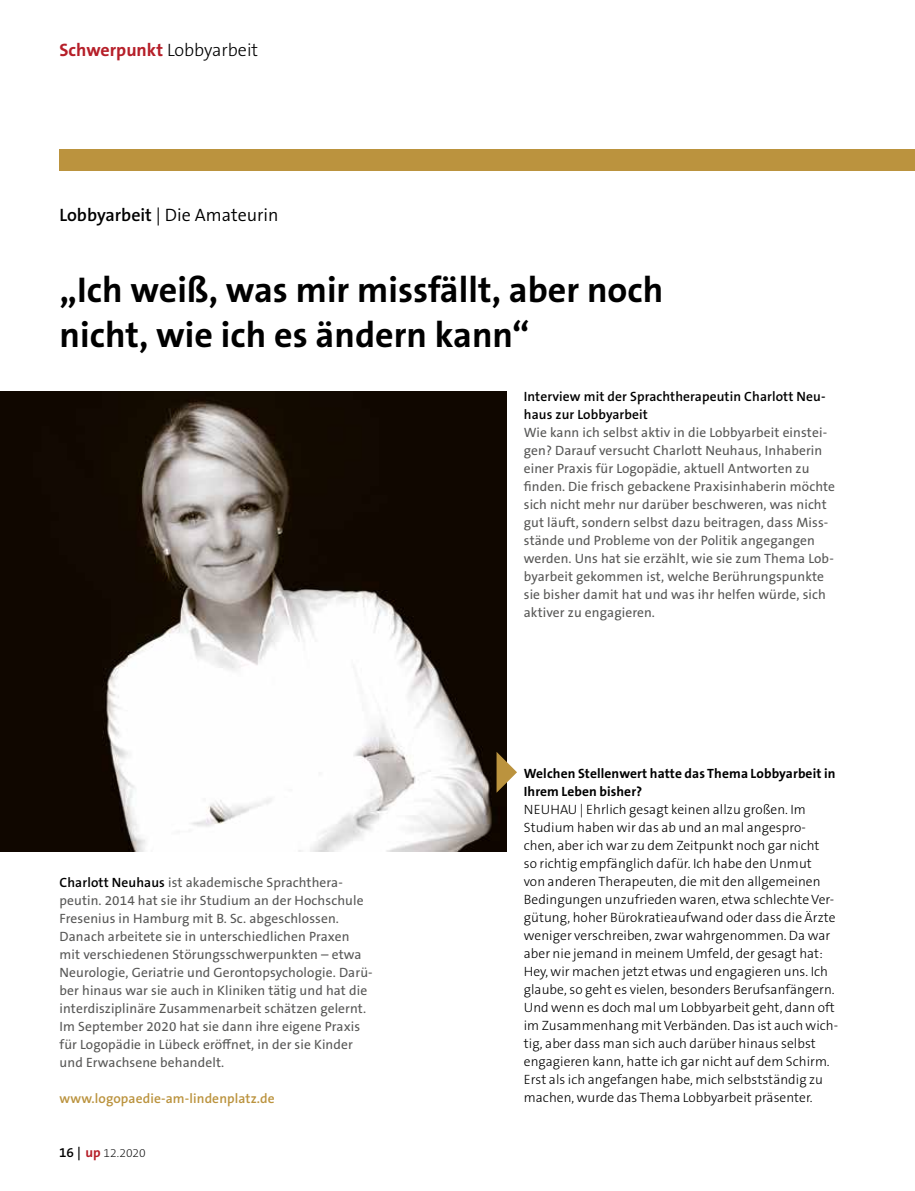
<style>
.page{position:relative;width:915px;height:1191px;background:#fff}
.page>*{position:absolute;margin:0;border:0;box-sizing:border-box;transform-origin:0 0}
.t1{font:700 36px/45px "The Sans B W7";color:#000}
.t2{font:300 18px "The Sans B W4";color:#000}
.t3{font:700 18px "The Sans B W7";color:#b61f29}
.t4{font:13.5px/18px "The Sans B W5 Plain";letter-spacing:.01em;color:#575756}
.t5{font:300 13.5px/18px "The Sans B W3";letter-spacing:.005em;color:#000}
.t6{font:600 13.5px/18px "The Sans B W6";letter-spacing:.01em;color:#000}
.t7{font:700 13.5px/18px "The Sans B W7";letter-spacing:.01em;color:#000}
.t8{font:600 13.5px "The Sans B W6";letter-spacing:.01em;color:#bb933e}
.t9{font:200 12px "The Sans B W2";color:#000}
.s1{font-family:"The Sans B W3";font-weight:300;color:#000}
.s2{font-family:"The Sans B W6";font-weight:600}
.s3{font-family:"The Sans B W6";font-weight:600;color:#000}
.s4{font-family:"The Sans B W6";font-weight:600;font-size:13.5px}
.s5{font-family:"The Sans B W7";font-weight:700;font-size:13.5px;color:#b61f29}
</style>
<div class="page">
<img style="left:0;top:392px;width:506px;height:459px">
<div style="left:60px;top:149px;width:854px;height:21px;background:#bb933e"></div>
<svg style="left:496px;top:752px;width:21px;height:40px"></svg>
<h2 class="t3" style="left:60px;top:38px;width:200px">Schwerpunkt <span class="s1">Lobbyarbeit</span></h2>
<h2 class="t2" style="left:60px;top:203px;width:220px"><span class="s2">Lobbyarbeit</span> | Die Amateurin</h2>
<h1 class="t1" style="left:60px;top:267px;width:605px">„Ich weiß, was mir missfällt, aber noch nicht, wie ich es ändern kann“</h1>
<p class="t4" style="left:60px;top:874px;width:314px"><span class="s3">Charlott Neuhaus</span> ist akademische Sprachthera&shy;peutin. 2014 hat sie ihr Studium an der Hochschule Fresenius in Hamburg mit B. Sc. abgeschlossen.<br>Danach arbeitete sie in unterschiedlichen Praxen mit verschiedenen Störungsschwerpunkten – etwa Neurologie, Geriatrie und Gerontopsychologie. Darü&shy;ber hinaus war sie auch in Kliniken tätig und hat die interdisziplinäre Zusammenarbeit schätzen gelernt.<br>Im September 2020 hat sie dann ihre eigene Praxis für Logopädie in Lübeck eröffnet, in der sie Kinder und Erwachsene behandelt.</p>
<p class="t8" style="left:60px;top:1090px;width:216px">www.logopaedie-am-lindenplatz.de</p>
<p class="t9" style="left:59px;top:1145px;width:88px"><span class="s4">16 |</span> <span class="s5">up</span> 12.2020</p>
<p class="t6" style="left:523px;top:388px;width:303px">Interview mit der Sprachtherapeutin Charlott Neu&shy;haus zur Lobbyarbeit</p>
<p class="t4" style="left:523px;top:424px;width:312px">Wie kann ich selbst aktiv in die Lobbyarbeit einstei&shy;gen? Darauf versucht Charlott Neuhaus, Inhaberin einer Praxis für Logopädie, aktuell Antworten zu finden. Die frisch gebackene Praxisinhaberin möchte sich nicht mehr nur darüber beschweren, was nicht gut läuft, sondern selbst dazu beitragen, dass Miss&shy;stände und Probleme von der Politik angegangen werden. Uns hat sie erzählt, wie sie zum Thema Lob&shy;byarbeit gekommen ist, welche Berührungspunkte sie bisher damit hat und was ihr helfen würde, sich aktiver zu engagieren.</p>
<p class="t7" style="left:523px;top:764px;width:313px">Welchen Stellenwert hatte das Thema Lobbyarbeit in<br>Ihrem Leben bisher?</p>
<p class="t5" style="left:523px;top:800px;width:316px">NEUHAU | Ehrlich gesagt keinen allzu großen. Im Studium haben wir das ab und an mal angespro&shy;chen, aber ich war zu dem Zeitpunkt noch gar nicht<br>so richtig empfänglich dafür. Ich habe den Unmut<br>von anderen Therapeuten, die mit den allgemeinen Bedingungen unzufrieden waren, etwa schlechte Ver&shy;gütung, hoher Bürokratieaufwand oder dass die Ärzte weniger verschreiben, zwar wahrgenommen. Da war aber nie jemand in meinem Umfeld, der gesagt hat:<br>Hey, wir machen jetzt etwas und engagieren uns. Ich glaube, so geht es vielen, besonders Berufsanfängern.<br>Und wenn es doch mal um Lobbyarbeit geht, dann oft im Zusammenhang mit Verbänden. Das ist auch wich&shy;tig, aber dass man sich auch darüber hinaus selbst engagieren kann, hatte ich gar nicht auf dem Schirm.<br>Erst als ich angefangen habe, mich selbstständig zu machen, wurde das Thema Lobbyarbeit präsenter.</p>
</div>
